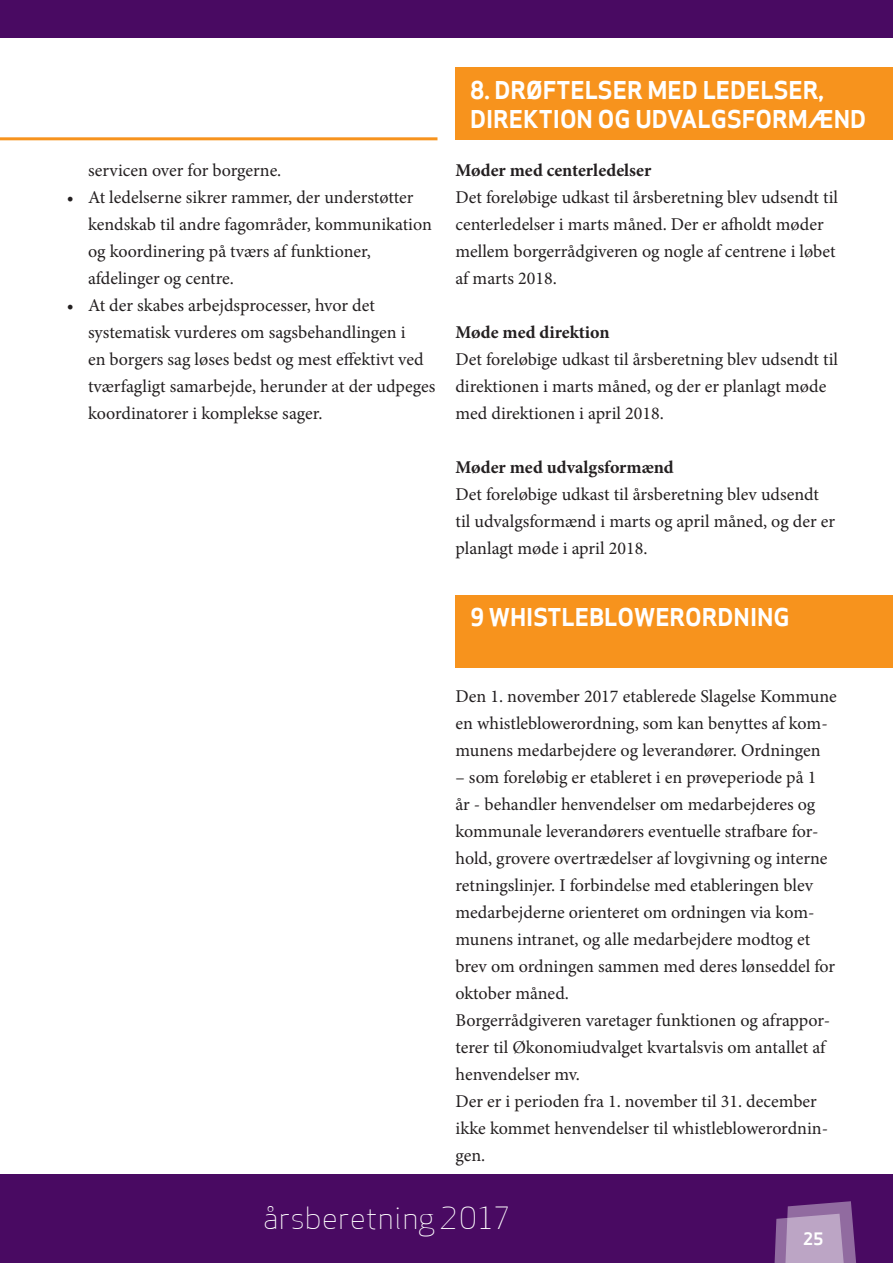
<style>
.page{position:relative;width:893px;height:1263px;background:#fff}
.page>*{position:absolute;margin:0;border:0;box-sizing:border-box;transform-origin:0 0}
.t1{font:30px "Apex Sans Light T";color:#fff}
.t2{font:24px/28.8px "Apex Sans Bold T";color:#fff}
.t3{font:18px/27px "Minion Pro";color:#231f20}
.t4{font:700 18px "Minion Pro";color:#231f20}
.t5{font:16.8px "Apex Sans Bold T";color:#fff}
</style>
<div class="page">
<div style="left:0;top:1175px;width:893px;height:88px;background:#490a62"></div>
<div style="left:0;top:0;width:893px;height:38px;background:#490a62"></div>
<svg style="left:774px;top:1201px;width:82px;height:62px;background:#9e7cab"></svg>
<div style="left:455px;top:68px;width:438px;height:72px;background:#f7931d"></div>
<div style="left:455px;top:595px;width:438px;height:73px;background:#f7931d"></div>
<hr style="left:0;top:137px;width:437px;height:3px;background:#f7931d">
<p class="t3" style="left:88px;top:156px;width:195px">servicen over for borgerne.</p>
<p class="t3" style="left:88px;top:183px;width:345px;text-indent:-21px">• At ledelserne sikrer rammer, der understøtter kendskab til andre fagområder, kommunikation og koordinering på tværs af funktioner, afdelinger og centre.</p>
<p class="t3" style="left:88px;top:291px;width:349px;text-indent:-21px">• At der skabes arbejdsprocesser, hvor det systematisk vurderes om sagsbehandlingen i<br>en borgers sag løses bedst og mest effektivt ved tværfagligt samarbejde, herunder at der udpeges koordinatorer i komplekse sager.</p>
<h2 class="t2" style="left:470px;top:75px;width:398px">8. DRØFTELSER MED LEDELSER,<br>DIREKTION OG UDVALGSFORMÆND</h2>
<p class="t4" style="left:455px;top:157px;width:197px">Møder med centerledelser</p>
<p class="t3" style="left:455px;top:183px;width:384px">Det foreløbige udkast til årsberetning blev udsendt til centerledelser i marts måned. Der er afholdt møder mellem borgerrådgiveren og nogle af centrene i løbet af marts 2018.</p>
<p class="t4" style="left:455px;top:319px;width:156px">Møde med direktion</p>
<p class="t3" style="left:455px;top:345px;width:384px">Det foreløbige udkast til årsberetning blev udsendt til direktionen i marts måned, og der er planlagt møde med direktionen i april 2018.</p>
<p class="t4" style="left:455px;top:454px;width:220px">Møder med udvalgsformænd</p>
<p class="t3" style="left:455px;top:480px;width:381px">Det foreløbige udkast til årsberetning blev udsendt til udvalgsformænd i marts og april måned, og der er planlagt møde i april 2018.</p>
<h2 class="t2" style="left:470px;top:603px;width:321px">9 WHISTLEBLOWERORDNING</h2>
<p class="t3" style="left:455px;top:683px;width:383px">Den 1. november 2017 etablerede Slagelse Kommune en whistleblowerordning, som kan benyttes af kom&shy;munens medarbejdere og leverandører. Ordningen</p>
<p class="t3" style="left:455px;top:764px;width:381px">– som foreløbig er etableret i en prøveperiode på 1 år - behandler henvendelser om medarbejderes og kommunale leverandørers eventuelle strafbare for&shy;hold, grovere overtrædelser af lovgivning og interne retningslinjer. I forbindelse med etableringen blev medarbejderne orienteret om ordningen via kom&shy;munens intranet, og alle medarbejdere modtog et brev om ordningen sammen med deres lønseddel for oktober måned.<br>Borgerrådgiveren varetager funktionen og afrappor&shy;terer til Økonomiudvalget kvartalsvis om antallet af henvendelser mv.<br>Der er i perioden fra 1. november til 31. december ikke kommet henvendelser til whistleblowerordnin&shy;gen.</p>
<h1 class="t1" style="left:263px;top:1198px;width:247px">årsberetning 2017</h1>
<p class="t5" style="left:803px;top:1228px;width:22px">25</p>
</div>
